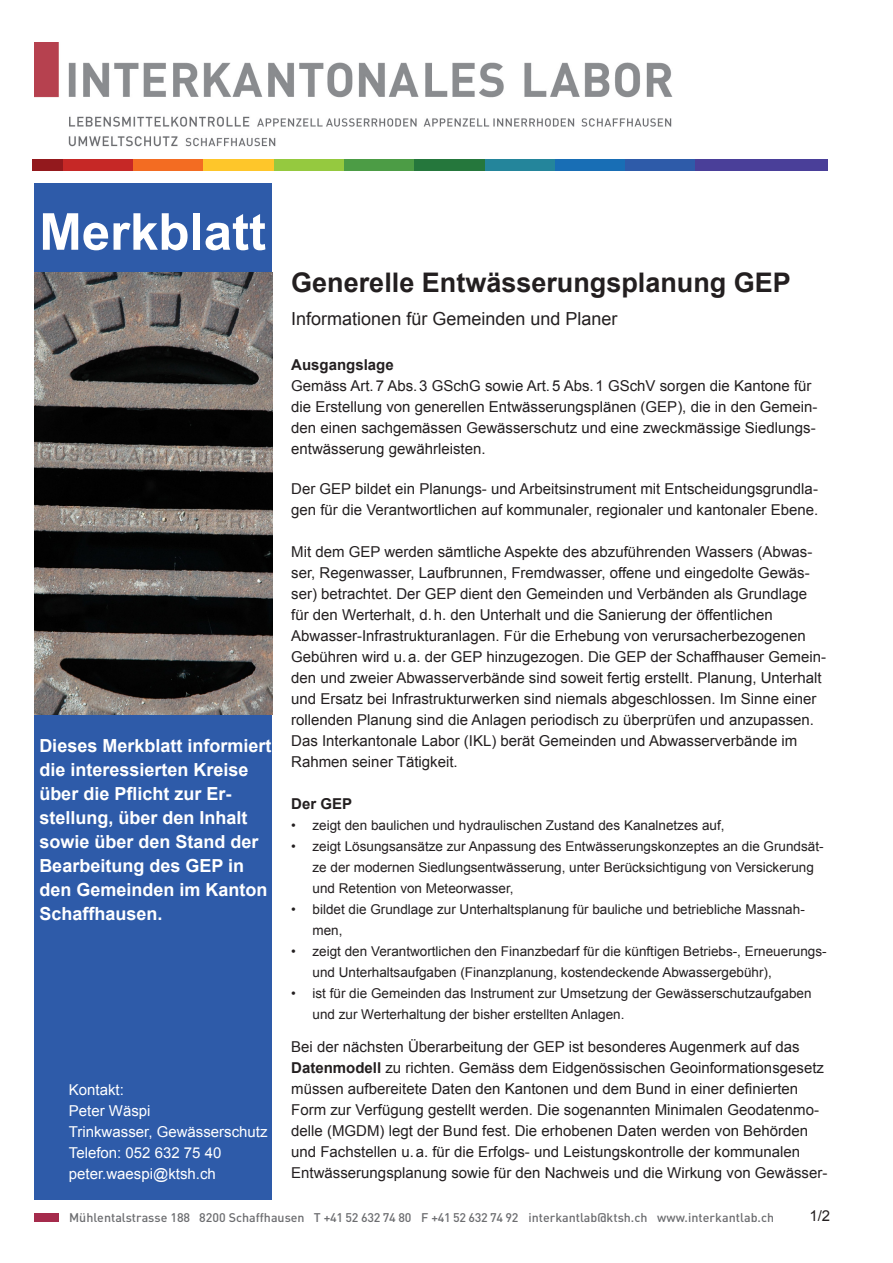
<style>
.page{position:relative;width:893px;height:1263px;background:#fff}
.page>*{position:absolute;margin:0;border:0;box-sizing:border-box;transform-origin:0 0}
.t1{font:700 51px "Arial";color:#fff}
.t2{font:700 27px "Arial";color:#231f20}
.t3{font:700 18px/24px "Arial";color:#fff}
.t4{font:18px "Arial";color:#231f20}
.t5{font:15px/21px "Arial";color:#231f20}
.t6{font:15px/21px "Arial";color:#fff}
.t7{font:700 15px "Arial";color:#231f20}
.t8{font:13.5px/21px "Arial";color:#231f20}
.t9{font:500 12.45px "DINOT";color:#6c6d70}
.s1{font-weight:700}
</style>
<div class="page">
<div style="left:34px;top:1213px;width:25px;height:9px;background:#a52b4c"></div>
<img style="left:34px;top:43px;width:639px;height:104px">
<div style="left:33px;top:159px;width:30px;height:11px;background:#93191d"></div>
<div style="left:63px;top:159px;width:70px;height:11px;background:#c62826"></div>
<div style="left:133px;top:159px;width:71px;height:11px;background:#f36c22"></div>
<div style="left:204px;top:159px;width:70px;height:11px;background:#fec62a"></div>
<div style="left:274px;top:159px;width:70px;height:11px;background:#95c93f"></div>
<div style="left:344px;top:159px;width:71px;height:11px;background:#4c9c45"></div>
<div style="left:415px;top:159px;width:70px;height:11px;background:#25773c"></div>
<div style="left:485px;top:159px;width:70px;height:11px;background:#24859b"></div>
<div style="left:555px;top:159px;width:71px;height:11px;background:#186eb5"></div>
<div style="left:626px;top:159px;width:70px;height:11px;background:#2e5ba9"></div>
<div style="left:696px;top:159px;width:132px;height:11px;background:#4a3f99"></div>
<div style="left:34px;top:183px;width:238px;height:1016px;background:#2e5ba9"></div>
<img style="left:34px;top:272px;width:238px;height:442px">
<h1 class="t1" style="left:39px;top:198px;width:228px">Merkblatt</h1>
<p class="t3" style="left:39px;top:734px;width:234px">Dieses Merkblatt informiert die interessierten Kreise über die Pflicht zur Er&shy;stellung, über den Inhalt sowie über den Stand der<br>Bearbeitung des GEP in den Gemeinden im Kanton<br>Schaffhausen.</p>
<p class="t6" style="left:69px;top:1080px;width:200px">Kontakt:<br>Peter Wäspi<br>Trinkwasser, Gewässerschutz<br>Telefon: 052 632 75 40 peter.waespi@ktsh.ch</p>
<h2 class="t2" style="left:291px;top:264px;width:501px">Generelle Entwässerungsplanung GEP</h2>
<p class="t4" style="left:291px;top:307px;width:328px">Informationen für Gemeinden und Planer</p>
<p class="t7" style="left:291px;top:355px;width:104px">Ausgangslage</p>
<p class="t5" style="left:291px;top:375px;width:528px">Gemäss Art.7 Abs.3 GSchG sowie Art.5 Abs.1 GSchV sorgen die Kantone für die Erstellung von generellen Entwässerungsplänen (GEP), die in den Gemein&shy;den einen sachgemässen Gewässerschutz und eine zweckmässige Siedlungs&shy;entwässerung gewährleisten.</p>
<p class="t5" style="left:291px;top:479px;width:528px">Der GEP bildet ein Planungs- und Arbeitsinstrument mit Entscheidungsgrundla&shy;gen für die Verantwortlichen auf kommunaler, regionaler und kantonaler Ebene.</p>
<p class="t5" style="left:291px;top:542px;width:536px">Mit dem GEP werden sämtliche Aspekte des abzuführenden Wassers (Abwas&shy;ser, Regenwasser, Laufbrunnen, Fremdwasser, offene und eingedolte Gewäs&shy;ser) betrachtet. Der GEP dient den Gemeinden und Verbänden als Grundlage für den Werterhalt, d.h. den Unterhalt und die Sanierung der öffentlichen Abwasser-Infrastrukturanlagen. Für die Erhebung von verursacherbezogenen Gebühren wird u.a. der GEP hinzugezogen. Die GEP der Schaffhauser Gemein&shy;den und zweier Abwasserverbände sind soweit fertig erstellt. Planung, Unterhalt und Ersatz bei Infrastrukturwerken sind niemals abgeschlossen. Im Sinne einer rollenden Planung sind die Anlagen periodisch zu überprüfen und anzupassen.<br>Das Interkantonale Labor (IKL) berät Gemeinden und Abwasserverbände im Rahmen seiner Tätigkeit.</p>
<p class="t7" style="left:291px;top:794px;width:62px">Der GEP</p>
<p class="t8" style="left:291px;top:815px;width:435px">• zeigt den baulichen und hydraulischen Zustand des Kanalnetzes auf,</p>
<p class="t8" style="left:313px;top:836px;width:513px;text-indent:-21px">• zeigt Lösungsansätze zur Anpassung des Entwässerungskonzeptes an die Grundsät&shy;ze der modernen Siedlungsentwässerung, unter Berücksichtigung von Versickerung und Retention von Meteorwasser,</p>
<p class="t8" style="left:313px;top:899px;width:494px;text-indent:-21px">• bildet die Grundlage zur Unterhaltsplanung für bauliche und betriebliche Massnah&shy;men,</p>
<p class="t8" style="left:313px;top:941px;width:516px;text-indent:-21px">• zeigt den Verantwortlichen den Finanzbedarf für die künftigen Betriebs-, Erneuerungs&shy;und Unterhaltsaufgaben (Finanzplanung, kostendeckende Abwassergebühr),</p>
<p class="t8" style="left:313px;top:983px;width:500px;text-indent:-21px">• ist für die Gemeinden das Instrument zur Umsetzung der Gewässerschutzaufgaben und zur Werterhaltung der bisher erstellten Anlagen.</p>
<p class="t5" style="left:291px;top:1037px;width:538px">Bei der nächsten Überarbeitung der GEP ist besonderes Augenmerk auf das <span class="s1">Datenmodell</span> zu richten. Gemäss dem Eidgenössischen Geoinformationsgesetz müssen aufbereitete Daten den Kantonen und dem Bund in einer definierten Form zur Verfügung gestellt werden. Die sogenannten Minimalen Geodatenmo&shy;delle (MGDM) legt der Bund fest. Die erhobenen Daten werden von Behörden und Fachstellen u.a. für die Erfolgs- und Leistungskontrolle der kommunalen Entwässerungsplanung sowie für den Nachweis und die Wirkung von Gewässer-</p>
<p class="t9" style="left:69px;top:1210px;width:707px">Mühlentalstrasse 188 8200 Schaffhausen T +41 52 632 74 80 F +41 52 632 74 92 interkantlab@ktsh.ch www.interkantlab.ch</p>
<p class="t5" style="left:809px;top:1205px;width:22px">1/2</p>
</div>
